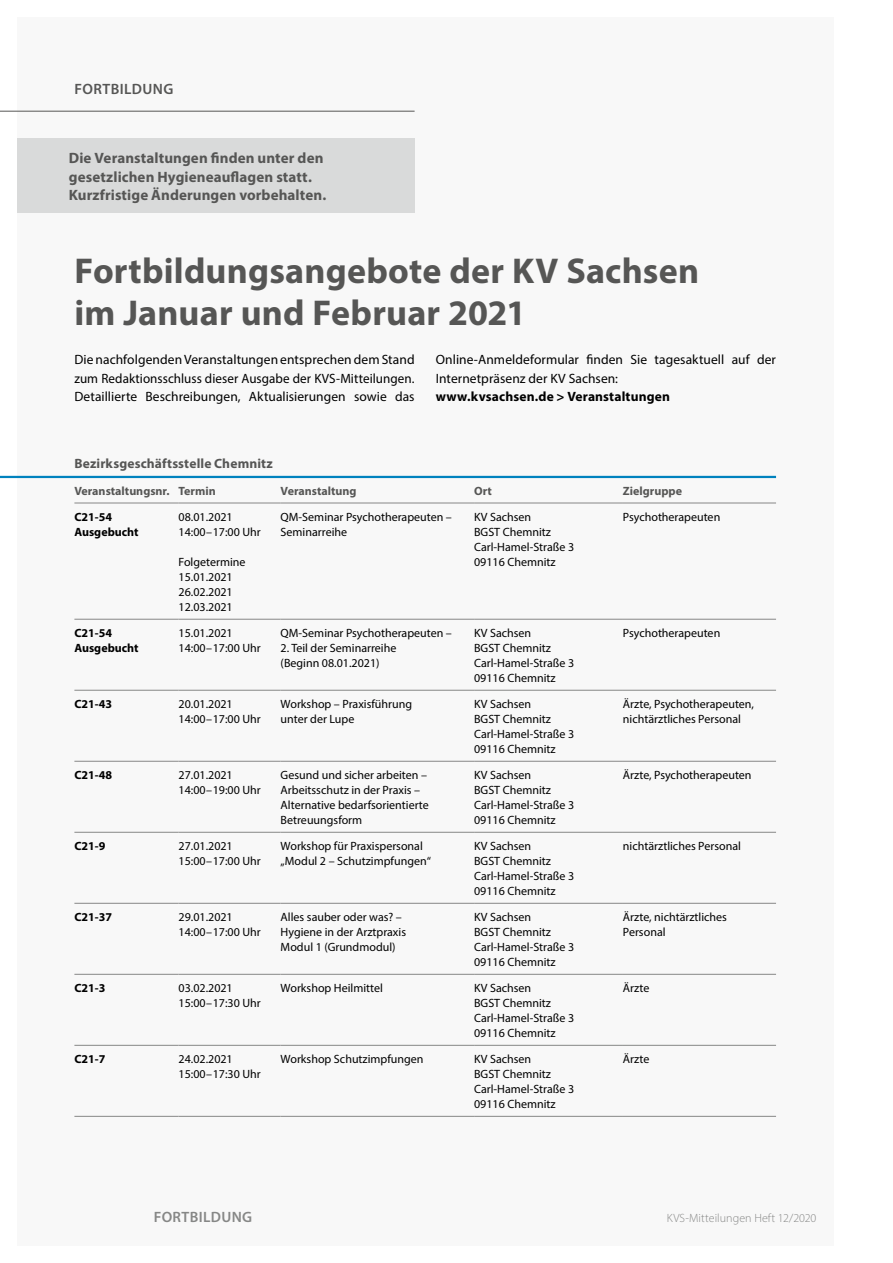
<style>
.page{position:relative;width:893px;height:1263px;background:#fff}
.page>*{position:absolute;margin:0;border:0;box-sizing:border-box;transform-origin:0 0}
.t1{font:700 36px/42px "Myriad Pro";letter-spacing:.005em;color:#565655}
.t2{font:700 15px/18.8px "Myriad Pro";letter-spacing:.005em;color:#565655}
.t3{font:600 15px "Myriad Pro";letter-spacing:.025em;color:#868786}
.t4{font:600 15px "Myriad Pro";color:#565655}
.t5{font:13.5px/18.8px "Myriad Pro";letter-spacing:.005em;color:#000;text-align:justify}
.t6{font:700 13.5px "Myriad Pro";letter-spacing:.01em;color:#000}
.t7{font:700 13.5px "Myriad Pro";letter-spacing:.01em;color:#565655}
.t8{font:12px/15px "Myriad Pro";color:#000}
.t9{font:700 12px/15px "Myriad Pro";color:#000}
.t10{font:700 12px "Myriad Pro";color:#565655}
.t11{font:300 12px "Myriad Pro";letter-spacing:.005em;color:#868786}
</style>
<div class="page">
<div style="left:17px;top:17px;width:816px;height:1229px;background:#f8f8f8"></div>
<hr style="left:0;top:111px;width:415px;height:1px;background:#565655">
<hr style="left:74px;top:619px;width:105px;height:1px;background:#868786">
<hr style="left:179px;top:619px;width:102px;height:1px;background:#868786">
<hr style="left:281px;top:619px;width:193px;height:1px;background:#868786">
<hr style="left:474px;top:619px;width:149px;height:1px;background:#868786">
<hr style="left:623px;top:619px;width:153px;height:1px;background:#868786">
<hr style="left:74px;top:690px;width:105px;height:1px;background:#868786">
<hr style="left:179px;top:690px;width:102px;height:1px;background:#868786">
<hr style="left:281px;top:690px;width:193px;height:1px;background:#868786">
<hr style="left:474px;top:690px;width:149px;height:1px;background:#868786">
<hr style="left:623px;top:690px;width:153px;height:1px;background:#868786">
<hr style="left:74px;top:761px;width:105px;height:1px;background:#868786">
<hr style="left:179px;top:761px;width:102px;height:1px;background:#868786">
<hr style="left:281px;top:761px;width:193px;height:1px;background:#868786">
<hr style="left:474px;top:761px;width:149px;height:1px;background:#868786">
<hr style="left:623px;top:761px;width:153px;height:1px;background:#868786">
<hr style="left:74px;top:832px;width:105px;height:1px;background:#868786">
<hr style="left:179px;top:832px;width:102px;height:1px;background:#868786">
<hr style="left:281px;top:832px;width:193px;height:1px;background:#868786">
<hr style="left:474px;top:832px;width:149px;height:1px;background:#868786">
<hr style="left:623px;top:832px;width:153px;height:1px;background:#868786">
<hr style="left:74px;top:903px;width:105px;height:1px;background:#868786">
<hr style="left:179px;top:903px;width:102px;height:1px;background:#868786">
<hr style="left:281px;top:903px;width:193px;height:1px;background:#868786">
<hr style="left:474px;top:903px;width:149px;height:1px;background:#868786">
<hr style="left:623px;top:903px;width:153px;height:1px;background:#868786">
<hr style="left:74px;top:974px;width:105px;height:1px;background:#868786">
<hr style="left:179px;top:974px;width:102px;height:1px;background:#868786">
<hr style="left:281px;top:974px;width:193px;height:1px;background:#868786">
<hr style="left:474px;top:974px;width:149px;height:1px;background:#868786">
<hr style="left:623px;top:974px;width:153px;height:1px;background:#868786">
<hr style="left:74px;top:1045px;width:105px;height:1px;background:#868786">
<hr style="left:179px;top:1045px;width:102px;height:1px;background:#868786">
<hr style="left:281px;top:1045px;width:193px;height:1px;background:#868786">
<hr style="left:474px;top:1045px;width:149px;height:1px;background:#868786">
<hr style="left:623px;top:1045px;width:153px;height:1px;background:#868786">
<hr style="left:74px;top:1116px;width:105px;height:1px;background:#868786">
<hr style="left:179px;top:1116px;width:102px;height:1px;background:#868786">
<hr style="left:281px;top:1116px;width:193px;height:1px;background:#868786">
<hr style="left:474px;top:1116px;width:149px;height:1px;background:#868786">
<hr style="left:623px;top:1116px;width:153px;height:1px;background:#868786">
<hr style="left:74px;top:503px;width:105px;height:1px;background:#868786">
<hr style="left:179px;top:503px;width:102px;height:1px;background:#868786">
<hr style="left:281px;top:503px;width:193px;height:1px;background:#868786">
<hr style="left:474px;top:503px;width:149px;height:1px;background:#868786">
<hr style="left:623px;top:503px;width:153px;height:1px;background:#868786">
<hr style="left:0;top:476px;width:776px;height:2px;background:#0082be">
<div style="left:17px;top:139px;width:398px;height:74px;background:#d9dada"></div>
<p class="t4" style="left:75px;top:79px;width:18px">FORTBILDUNG</p>
<p class="t2" style="left:69px;top:148px;width:259px">Die Veranstaltungen finden unter den gesetzlichen Hygieneauflagen statt.<br>Kurzfristige Änderungen vorbehalten.</p>
<h1 class="t1" style="left:74px;top:249px;width:626px">Fortbildungsangebote der KV Sachsen im Januar und Februar 2021</h1>
<p class="t5" style="left:74px;top:350px;width:342px">Die nachfolgenden Veranstaltungen entsprechen dem Stand zum Redaktionsschluss dieser Ausgabe der KVS-Mitteilungen.<br>Detaillierte Beschreibungen, Aktualisierungen sowie das</p>
<p class="t5" style="left:436px;top:350px;width:342px">Online-Anmeldeformular finden Sie tagesaktuell auf der<br>Internetpräsenz der KV Sachsen:</p>
<p class="t6" style="left:436px;top:388px;width:236px">www.kvsachsen.de &gt; Veranstaltungen</p>
<p class="t7" style="left:74px;top:455px;width:200px">Bezirksgeschäftsstelle Chemnitz</p>
<p class="t10" style="left:74px;top:483px;width:143px">Veranstaltungsnr. Termin</p>
<p class="t10" style="left:281px;top:483px;width:77px">Veranstaltung</p>
<p class="t10" style="left:474px;top:483px;width:19px">Ort</p>
<p class="t10" style="left:623px;top:483px;width:61px">Zielgruppe</p>
<p class="t9" style="left:74px;top:509px;width:66px">C21-54<br>Ausgebucht</p>
<p class="t8" style="left:179px;top:509px;width:84px">08.01.2021<br>14:00–17:00 Uhr</p>
<p class="t8" style="left:179px;top:554px;width:68px">Folgetermine<br>15.01.2021<br>26.02.2021<br>12.03.2021</p>
<p class="t8" style="left:281px;top:509px;width:173px">QM-Seminar Psychotherapeuten –<br>Seminarreihe</p>
<p class="t8" style="left:474px;top:509px;width:102px">KV Sachsen<br>BGST Chemnitz<br>Carl-Hamel-Straße 3<br>09116 Chemnitz</p>
<p class="t8" style="left:623px;top:509px;width:99px">Psychotherapeuten</p>
<p class="t9" style="left:74px;top:625px;width:66px">C21-54<br>Ausgebucht</p>
<p class="t8" style="left:179px;top:625px;width:84px">15.01.2021<br>14:00–17:00 Uhr</p>
<p class="t8" style="left:281px;top:625px;width:173px">QM-Seminar Psychotherapeuten –</p>
<p class="t8" style="left:281px;top:640px;width:117px">2. Teil der Seminarreihe (Beginn 08.01.2021)</p>
<p class="t8" style="left:474px;top:625px;width:102px">KV Sachsen<br>BGST Chemnitz<br>Carl-Hamel-Straße 3<br>09116 Chemnitz</p>
<p class="t8" style="left:623px;top:625px;width:99px">Psychotherapeuten</p>
<p class="t9" style="left:74px;top:696px;width:39px">C21-43</p>
<p class="t8" style="left:179px;top:696px;width:84px">20.01.2021<br>14:00–17:00 Uhr</p>
<p class="t8" style="left:281px;top:696px;width:133px">Workshop – Praxisführung unter der Lupe</p>
<p class="t8" style="left:474px;top:696px;width:102px">KV Sachsen<br>BGST Chemnitz<br>Carl-Hamel-Straße 3<br>09116 Chemnitz</p>
<p class="t8" style="left:623px;top:696px;width:133px">Ärzte, Psychotherapeuten, nichtärztliches Personal</p>
<p class="t9" style="left:74px;top:767px;width:39px">C21-48</p>
<p class="t8" style="left:179px;top:767px;width:84px">27.01.2021<br>14:00–19:00 Uhr</p>
<p class="t8" style="left:281px;top:767px;width:150px">Gesund und sicher arbeiten –<br>Arbeitsschutz in der Praxis –<br>Alternative bedarfsorientierte<br>Betreuungsform</p>
<p class="t8" style="left:474px;top:767px;width:102px">KV Sachsen<br>BGST Chemnitz<br>Carl-Hamel-Straße 3<br>09116 Chemnitz</p>
<p class="t8" style="left:623px;top:767px;width:130px">Ärzte, Psychotherapeuten</p>
<p class="t9" style="left:74px;top:838px;width:32px">C21-9</p>
<p class="t8" style="left:179px;top:838px;width:84px">27.01.2021<br>15:00–17:00 Uhr</p>
<p class="t8" style="left:281px;top:838px;width:152px">Workshop für Praxispersonal „Modul 2 – Schutzimpfungen“</p>
<p class="t8" style="left:474px;top:838px;width:102px">KV Sachsen<br>BGST Chemnitz<br>Carl-Hamel-Straße 3<br>09116 Chemnitz</p>
<p class="t8" style="left:623px;top:838px;width:119px">nichtärztliches Personal</p>
<p class="t9" style="left:74px;top:909px;width:39px">C21-37</p>
<p class="t8" style="left:179px;top:909px;width:84px">29.01.2021<br>14:00–17:00 Uhr</p>
<p class="t8" style="left:281px;top:909px;width:127px">Alles sauber oder was? –<br>Hygiene in der Arztpraxis<br>Modul 1 (Grundmodul)</p>
<p class="t8" style="left:474px;top:909px;width:102px">KV Sachsen<br>BGST Chemnitz<br>Carl-Hamel-Straße 3<br>09116 Chemnitz</p>
<p class="t8" style="left:623px;top:909px;width:106px">Ärzte, nichtärztliches<br>Personal</p>
<p class="t9" style="left:74px;top:980px;width:32px">C21-3</p>
<p class="t8" style="left:179px;top:980px;width:84px">03.02.2021<br>15:00–17:30 Uhr</p>
<p class="t8" style="left:281px;top:980px;width:104px">Workshop Heilmittel</p>
<p class="t8" style="left:474px;top:980px;width:102px">KV Sachsen<br>BGST Chemnitz<br>Carl-Hamel-Straße 3<br>09116 Chemnitz</p>
<p class="t8" style="left:623px;top:980px;width:28px">Ärzte</p>
<p class="t9" style="left:74px;top:1051px;width:32px">C21-7</p>
<p class="t8" style="left:179px;top:1051px;width:84px">24.02.2021<br>15:00–17:30 Uhr</p>
<p class="t8" style="left:281px;top:1051px;width:144px">Workshop Schutzimpfungen</p>
<p class="t8" style="left:474px;top:1051px;width:102px">KV Sachsen<br>BGST Chemnitz<br>Carl-Hamel-Straße 3<br>09116 Chemnitz</p>
<p class="t8" style="left:623px;top:1051px;width:28px">Ärzte</p>
<p class="t3" style="left:154px;top:1208px;width:100px">FORTBILDUNG</p>
<p class="t11" style="left:667px;top:1211px;width:151px">KVS-Mitteilungen Heft 12/2020</p>
</div>
